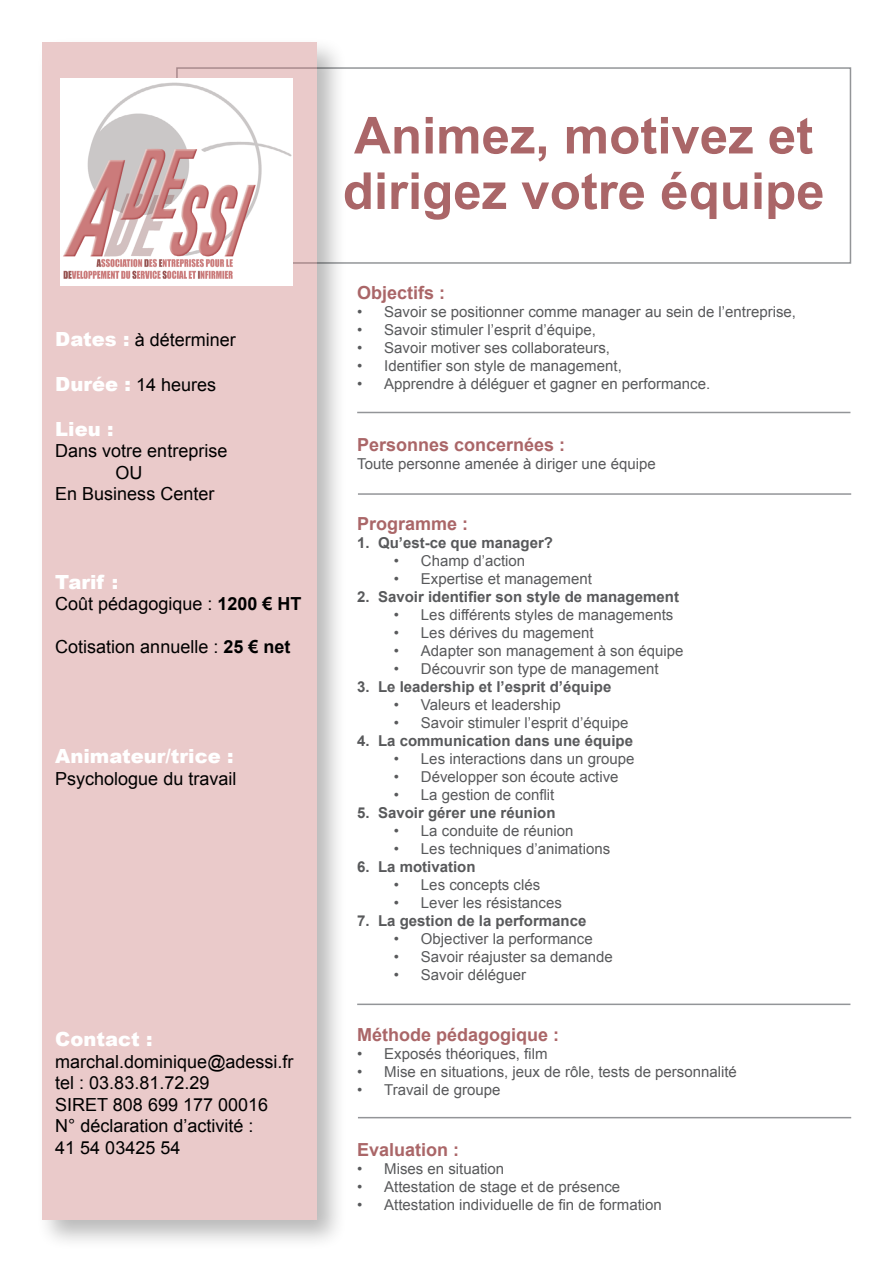
<style>
.page{position:relative;width:893px;height:1263px;background:#fff}
.page>*{position:absolute;margin:0;border:0;box-sizing:border-box;transform-origin:0 0}
.t1{font:700 51px/55.5px "Arial";color:#aa6668}
.t2{font:900 19.5px "Arial";color:#fff}
.t3{font:18px/21.6px "Arial";color:#000}
.t4{font:700 18px "Arial";color:#aa6668}
.t5{font:15px "Arial";color:#58595b}
.t6{font:700 15px "Arial";color:#58595b}
.s1{font-weight:900;font-size:19.5px;color:#fff}
.s2{font-weight:700}
</style>
<div class="page">
<div style="left:176px;top:67px;width:675px;height:197px;border:2px solid #939598"></div>
<div style="left:36px;top:36px;width:311px;height:1215px;background:#000;opacity:.7"></div>
<div style="left:43px;top:43px;width:274px;height:1177px;background:#eacaca"></div>
<img style="left:60px;top:78px;width:232px;height:208px">
<hr style="left:357px;top:412px;width:493px;height:1px;background:#939598">
<hr style="left:358px;top:493px;width:493px;height:2px;background:#939598">
<hr style="left:357px;top:1003px;width:493px;height:2px;background:#939598">
<hr style="left:358px;top:1117px;width:493px;height:1px;background:#939598">
<p class="t3" style="left:55px;top:329px;width:182px"><span class="s1">Dates :</span> à déterminer</p>
<p class="t3" style="left:55px;top:374px;width:162px"><span class="s1">Durée :</span> 14 heures</p>
<h2 class="t2" style="left:55px;top:414px;width:60px">Lieu :</h2>
<p class="t3" style="left:55px;top:440px;width:174px">Dans votre entreprise</p>
<p class="t3" style="left:115px;top:462px;width:28px">OU</p>
<p class="t3" style="left:55px;top:483px;width:161px">En Business Center</p>
<h2 class="t2" style="left:55px;top:567px;width:64px">Tarif :</h2>
<p class="t3" style="left:55px;top:593px;width:248px">Coût pédagogique : <span class="s2">1200 € HT</span></p>
<p class="t3" style="left:55px;top:636px;width:237px">Cotisation annuelle : <span class="s2">25 € net</span></p>
<h2 class="t2" style="left:55px;top:742px;width:180px">Animateur/trice :</h2>
<p class="t3" style="left:55px;top:768px;width:183px">Psychologue du travail</p>
<h2 class="t2" style="left:55px;top:1025px;width:99px">Contact :</h2>
<p class="t3" style="left:55px;top:1050px;width:240px">marchal.dominique@adessi.fr tel : 03.83.81.72.29<br>SIRET 808 699 177 00016<br>N° déclaration d’activité :<br>41 54 03425 54</p>
<h1 class="t1" style="left:343px;top:109px;width:483px">Animez, motivez et dirigez votre équipe</h1>
<p class="t4" style="left:357px;top:281px;width:90px">Objectifs :</p>
<p class="t5" style="left:357px;top:302px;width:440px">• Savoir se positionner comme manager au sein de l’entreprise,</p>
<p class="t5" style="left:357px;top:320px;width:240px">• Savoir stimuler l’esprit d’équipe,</p>
<p class="t5" style="left:357px;top:338px;width:254px">• Savoir motiver ses collaborateurs,</p>
<p class="t5" style="left:357px;top:356px;width:266px">• Identifier son style de management,</p>
<p class="t5" style="left:357px;top:374px;width:355px">• Apprendre à déléguer et gagner en performance.</p>
<p class="t4" style="left:357px;top:432px;width:210px">Personnes concernées :</p>
<p class="t5" style="left:357px;top:454px;width:300px">Toute personne amenée à diriger une équipe</p>
<p class="t4" style="left:357px;top:511px;width:113px">Programme :</p>
<p class="t6" style="left:357px;top:533px;width:197px">1. Qu’est-ce que manager?</p>
<p class="t5" style="left:394px;top:551px;width:133px">• Champ d’action</p>
<p class="t5" style="left:394px;top:569px;width:199px">• Expertise et management</p>
<p class="t6" style="left:357px;top:587px;width:323px">2. Savoir identifier son style de management</p>
<p class="t5" style="left:394px;top:605px;width:281px">• Les différents styles de managements</p>
<p class="t5" style="left:394px;top:623px;width:201px">• Les dérives du magement</p>
<p class="t5" style="left:394px;top:641px;width:291px">• Adapter son management à son équipe</p>
<p class="t5" style="left:394px;top:659px;width:266px">• Découvrir son type de management</p>
<p class="t6" style="left:357px;top:677px;width:256px">3. Le leadership et l’esprit d’équipe</p>
<p class="t5" style="left:394px;top:695px;width:168px">• Valeurs et leadership</p>
<p class="t5" style="left:394px;top:713px;width:236px">• Savoir stimuler l’esprit d’équipe</p>
<p class="t6" style="left:357px;top:731px;width:277px">4. La communication dans une équipe</p>
<p class="t5" style="left:394px;top:749px;width:242px">• Les interactions dans un groupe</p>
<p class="t5" style="left:394px;top:767px;width:226px">• Développer son écoute active</p>
<p class="t5" style="left:394px;top:785px;width:162px">• La gestion de conflit</p>
<p class="t6" style="left:357px;top:803px;width:200px">5. Savoir gérer une réunion</p>
<p class="t5" style="left:394px;top:821px;width:181px">• La conduite de réunion</p>
<p class="t5" style="left:394px;top:839px;width:218px">• Les techniques d’animations</p>
<p class="t6" style="left:357px;top:857px;width:120px">6. La motivation</p>
<p class="t5" style="left:394px;top:875px;width:148px">• Les concepts clés</p>
<p class="t5" style="left:394px;top:893px;width:169px">• Lever les résistances</p>
<p class="t6" style="left:357px;top:911px;width:231px">7. La gestion de la performance</p>
<p class="t5" style="left:394px;top:929px;width:200px">• Objectiver la performance</p>
<p class="t5" style="left:394px;top:947px;width:220px">• Savoir réajuster sa demande</p>
<p class="t5" style="left:394px;top:965px;width:134px">• Savoir déléguer</p>
<p class="t4" style="left:357px;top:1023px;width:204px">Méthode pédagogique :</p>
<p class="t5" style="left:357px;top:1044px;width:192px">• Exposés théoriques, film</p>
<p class="t5" style="left:357px;top:1062px;width:381px">• Mise en situations, jeux de rôle, tests de personnalité</p>
<p class="t5" style="left:357px;top:1080px;width:145px">• Travail de groupe</p>
<p class="t4" style="left:357px;top:1138px;width:104px">Evaluation :</p>
<p class="t5" style="left:357px;top:1159px;width:149px">• Mises en situation</p>
<p class="t5" style="left:357px;top:1177px;width:264px">• Attestation de stage et de présence</p>
<p class="t5" style="left:357px;top:1195px;width:306px">• Attestation individuelle de fin de formation</p>
</div>
